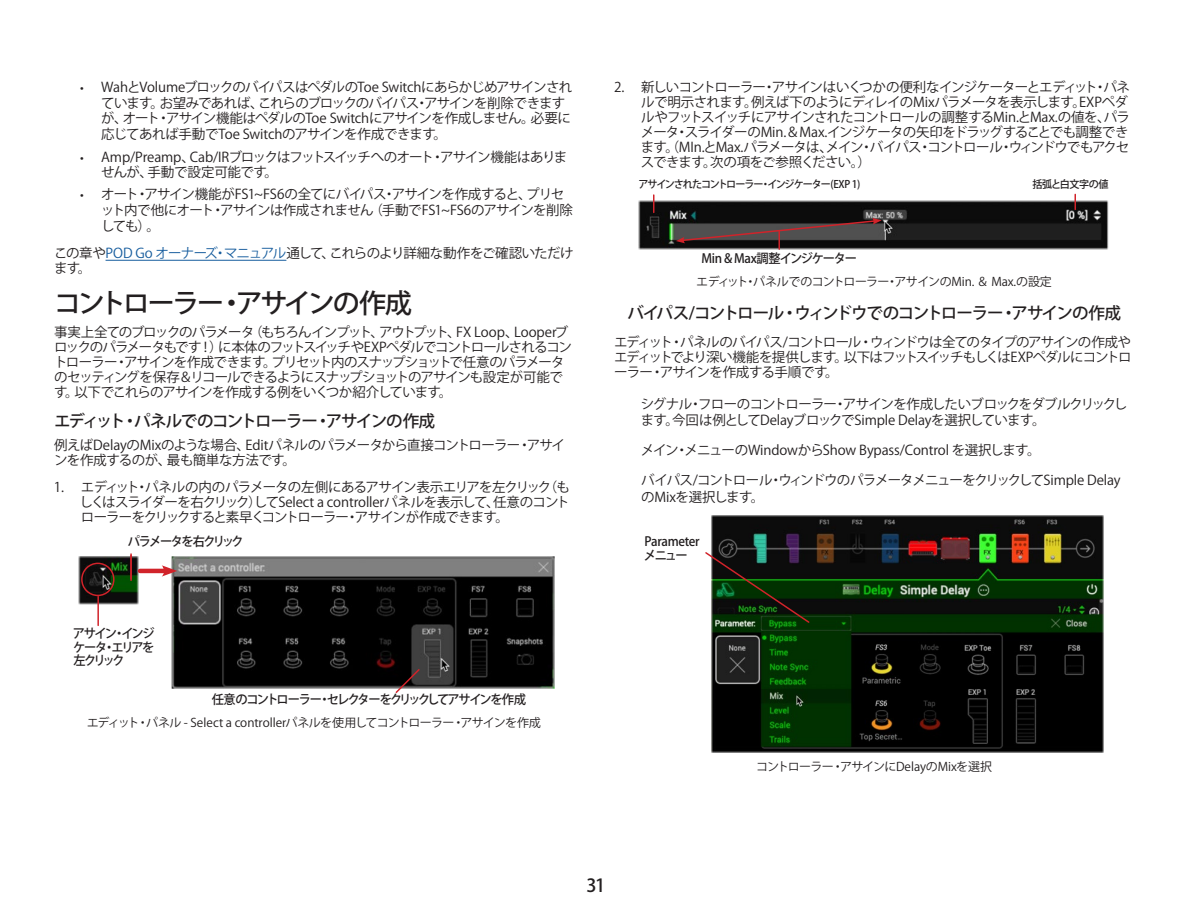
<style>
.page{position:relative;width:1188px;height:918px;background:#fff}
.page>*{position:absolute;margin:0;border:0;box-sizing:border-box;transform-origin:0 0}
.Body{font:500 27px "Koz Go Pro";letter-spacing:-.085em;color:#231f20}
.t1{font:500 18px "Koz Go Pro";color:#231f20}
._04_Sub_Title{font:500 16.5px "Koz Go Pro";letter-spacing:-.09em;color:#231f20}
.Body-2{font:13.5px/15px "Koz Go Pro";letter-spacing:-.06em;color:#231f20}
.Body-3{font:13.5px/15px "Koz Go Pro";letter-spacing:-.08em;color:#231f20}
.Step-by-Step_no_number_indented{font:13.5px/16.5px "Koz Go Pro";letter-spacing:-.05em;color:#231f20}
.Body-4{font:13.5px/15.8px "Koz Go Pro";letter-spacing:-.04em;color:#231f20}
.Step-by-Step_no_number_indented-2{font:13.5px "Koz Go Pro";letter-spacing:-.01em;color:#231f20}
.Callout{font:500 12.75px "Koz Go Pro";letter-spacing:-.13em;color:#231f20;scale:.96 1}
.Callout-2{font:500 12.75px/13.5px "Koz Go Pro";letter-spacing:-.11em;color:#231f20;text-align:justify;scale:.96 1}
.Callout-3{font:500 12.75px "Koz Go Pro";letter-spacing:-.07em;color:#231f20;scale:.96 1}
.Callout-4{font:500 12.75px/13.5px "Koz Go Pro";letter-spacing:-.03em;color:#231f20;scale:.96 1}
._09_Pic_Centered{font:12px "Koz Go Pro";letter-spacing:-.04em;color:#231f20}
.Callout-5{font:500 10.5px "Koz Go Pro";letter-spacing:-.11em;color:#231f20;scale:.96 1}
.Callout-6{font:500 10.5px "Koz Go Pro";letter-spacing:-.04em;color:#231f20;scale:.96 1}
.s1{font-size:12px}
.s2{color:#175d9e}
</style>
<div class="page">
<hr style="left:106px;top:260px;width:180px;height:1px;background:#175d9e">
<img style="left:78px;top:557px;width:476px;height:132px">
<hr style="left:130px;top:554px;width:2px;height:25px;background:#d1232a">
<hr style="left:130px;top:555px;width:2px;height:25px;background:#d1232a">
<hr style="left:140px;top:569px;width:27px;height:4px;background:#d1232a">
<svg style="left:162px;top:565px;width:15px;height:12px"></svg>
<hr style="left:97px;top:597px;width:2px;height:28px;background:#d1232a">
<svg style="left:394px;top:668px;width:27px;height:25px"></svg>
<div style="left:81px;top:563px;width:34px;height:33px;border:2px solid #d1232a;border-radius:50%"></div>
<img style="left:639px;top:200px;width:470px;height:50px">
<svg style="left:653px;top:195px;width:2px;height:17px"></svg>
<svg style="left:1075px;top:194px;width:1px;height:15px"></svg>
<svg style="left:676px;top:218px;width:206px;height:31px;background:#3c3233"></svg>
<img style="left:711px;top:516px;width:393px;height:236px">
<svg style="left:705px;top:551px;width:106px;height:73px;background:#20341e"></svg>
<p class="Body-2" style="left:101px;top:79px;width:473px;line-height:15.8px;text-indent:-21px"><span class="s1">•</span> WahとVolumeブロックのバイパスはペダルのToe Switchにあらかじめアサインされています。お望みであれば、これらのブロックのバイパス・アサインを削除できますが、オート・アサイン機能はペダルのToe Switchにアサインを作成しません。必要に応じてあれば手動でToe Switchのアサインを作成できます。</p>
<p class="Body-4" style="left:101px;top:149px;width:468px;text-indent:-21px"><span class="s1">•</span> Amp/Preamp、Cab/IRブロックはフットスイッチへのオート・アサイン機能はありませんが、手動で設定可能です。</p>
<p class="Body-2" style="left:101px;top:187px;width:473px;line-height:15.8px;text-indent:-21px"><span class="s1">•</span> オート・アサイン機能がFS1~FS6の全てにバイパス・アサインを作成すると、プリセット内で他にオート・アサインは作成されません（手動でFS1~FS6のアサインを削除しても）。</p>
<p class="Body-2" style="left:54px;top:246px;width:521px">この章や<span class="s2">POD Go オーナーズ・マニュアル</span>通して、これらのより詳細な動作をご確認いただけます。</p>
<p class="Body" style="left:54px;top:286px;width:359px">コントローラー・アサインの作成</p>
<p class="Body-3" style="left:54px;top:325px;width:520px">事実上全てのブロックのパラメータ（もちろんインプット、アウトプット、FX Loop、Looperブロックのパラメータもです！）に本体のフットスイッチやEXPペダルでコントロールされるコントローラー・アサインを作成できます。プリセット内のスナップショットで任意のパラメータのセッティングを保存＆リコールできるようにスナップショットのアサインも設定が可能です。以下でこれらのアサインを作成する例をいくつか紹介しています。</p>
<p class="_04_Sub_Title" style="left:54px;top:410px;width:383px">エディット・パネルでのコントローラー・アサインの作成</p>
<p class="Body-4" style="left:54px;top:438px;width:512px;line-height:15px">例えばDelayのMixのような場合、Editパネルのパラメータから直接コントローラー・アサインを作成するのが、最も簡単な方法です。</p>
<p class="Body-2" style="left:80px;top:480px;width:492px;text-align:justify;text-indent:-26px">1. エディット・パネルの内のパラメータの左側にあるアサイン表示エリアを左クリック（もしくはスライダーを右クリック）してSelect a controllerパネルを表示して、任意のコントローラーをクリックすると素早くコントローラー・アサインが作成できます。</p>
<p class="Callout" style="left:128px;top:533px;width:122px">パラメータを右クリック</p>
<p class="Callout-2" style="left:73px;top:628px;width:87px">アサイン・インジケータ・エリアを左クリック</p>
<p class="Callout" style="left:212px;top:691px;width:329px">任意のコントローラー・セレクターをクリックしてアサインを作成</p>
<p class="_09_Pic_Centered" style="left:87px;top:714px;width:455px">エディット・パネル - Select a controllerパネルを使用してコントローラー・アサインを作成</p>
<p class="Body-2" style="left:641px;top:80px;width:491px;text-indent:-26px">2. 新しいコントローラー・アサインはいくつかの便利なインジケーターとエディット・パネルで明示されます。例えば下のようにディレイのMixパラメータを表示します。EXPペダルやフットスイッチにアサインされたコントロールの調整するMin.とMax.の値を、パラメータ・スライダーのMin.＆Max.インジケータの矢印をドラッグすることでも調整できます。（MIn.とMax.パラメータは、メイン・バイパス・コントロール・ウィンドウでもアクセスできます。次の項をご参照ください。）</p>
<p class="Callout-5" style="left:639px;top:177px;width:233px">アサインされたコントローラー・インジケーター(EXP 1)</p>
<p class="Callout-6" style="left:1033px;top:177px;width:81px">括弧と白文字の値</p>
<p class="Callout-3" style="left:702px;top:250px;width:164px">Min &amp; Max調整インジケーター</p>
<p class="_09_Pic_Centered" style="left:696px;top:274px;width:357px">エディット・パネルでのコントローラー・アサインのMin. ＆ Max.の設定</p>
<p class="_04_Sub_Title" style="left:627px;top:302px;width:495px">バイパス/コントロール・ウィンドウでのコントローラー・アサインの作成</p>
<p class="Body-2" style="left:614px;top:335px;width:519px;text-align:justify">エディット・パネルのバイパス/コントロール・ウィンドウは全てのタイプのアサインの作成やエディットでより深い機能を提供します。以下はフットスイッチもしくはEXPペダルにコントローラー・アサインを作成する手順です。</p>
<p class="Step-by-Step_no_number_indented" style="left:641px;top:396px;width:488px">シグナル・フローのコントローラー・アサインを作成したいブロックをダブルクリックします。今回は例としてDelayブロックでSimple Delayを選択しています。</p>
<p class="Step-by-Step_no_number_indented-2" style="left:641px;top:442px;width:401px">メイン・メニューのWindowからShow Bypass/Control を選択します。</p>
<p class="Step-by-Step_no_number_indented" style="left:641px;top:473px;width:481px">バイパス/コントロール・ウィンドウのパラメータメニューをクリックしてSimple DelayのMixを選択します。</p>
<p class="Callout-4" style="left:644px;top:536px;width:60px">Parameterメニュー</p>
<p class="_09_Pic_Centered" style="left:756px;top:759px;width:238px">コントローラー・アサインにDelayのMixを選択</p>
<h2 class="t1" style="left:586px;top:874px;width:20px">31</h2>
</div>
